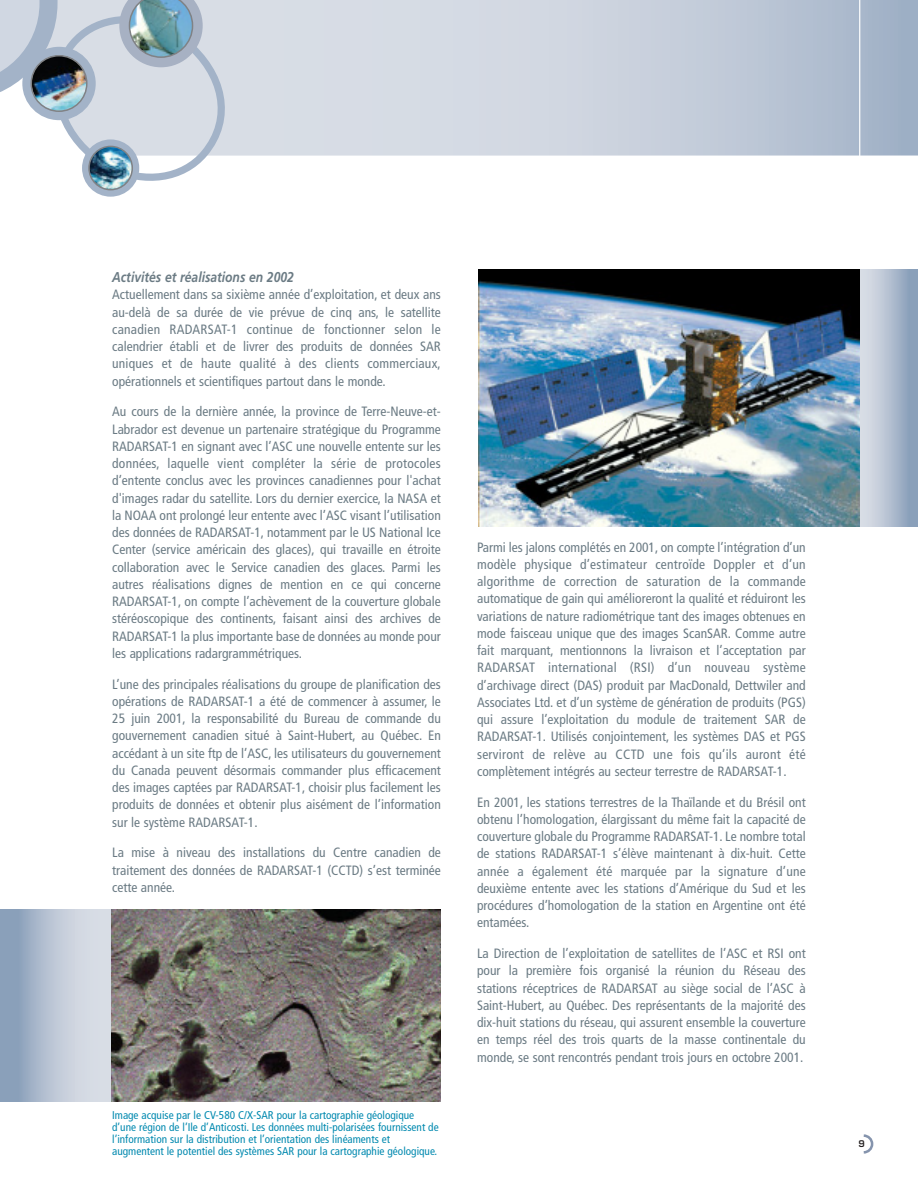
<style>
.page{position:relative;width:918px;height:1188px;background:#fff}
.page>*{position:absolute;margin:0;border:0;box-sizing:border-box;transform-origin:0 0}
.t1{font:italic 700 14.25px "Frutiger";color:#6b7b84;scale:.85 1}
.t2{font:condensed 13.5px/17.2px "Frutiger";color:#6b7b84;text-align:justify}
.t3{font:condensed 11.25px/12px "Frutiger";color:#0089af}
.t4{font:600 9px "Eurostile";color:#231f20}
</style>
<div class="page">
<svg style="left:864px;top:1134px;width:9px;height:20px"></svg>
<svg style="left:233px;top:0;width:685px;height:155px;background:#c7d0dc"></svg>
<svg style="left:82px;top:139px;width:57px;height:58px"></svg>
<hr style="left:859px;top:0;width:1px;height:158px;background:#fff">
<svg style="left:0;top:0;width:233px;height:189px"></svg>
<img style="left:32px;top:56px;width:55px;height:55px;border-radius:50%">
<div style="left:31px;top:55px;width:57px;height:57px;border:2px solid #808285;border-radius:50%"></div>
<img style="left:89px;top:146px;width:43px;height:43px;border-radius:50%">
<div style="left:88px;top:146px;width:45px;height:44px;border:2px solid #808285;border-radius:50%"></div>
<img style="left:478px;top:270px;width:383px;height:256px">
<div style="left:861px;top:270px;width:57px;height:256px;background:linear-gradient(to right,#e2e4ea,#8199b5)"></div>
<img style="left:111px;top:910px;width:329px;height:191px">
<div style="left:0;top:910px;width:111px;height:191px;background:linear-gradient(to right,#869cb7,#e9eaef)"></div>
<p class="t1" style="left:112px;top:272px;width:215px">Activités et réalisations en 2002</p>
<p class="t2" style="left:112px;top:287px;width:330px">Actuellement dans sa sixième année d’exploitation, et deux ans au-delà de sa durée de vie prévue de cinq ans, le satellite canadien RADARSAT-1 continue de fonctionner selon le calendrier établi et de livrer des produits de données SAR uniques et de haute qualité à des clients commerciaux, opérationnels et scientifiques partout dans le monde.</p>
<p class="t2" style="left:112px;top:404px;width:330px">Au cours de la dernière année, la province de Terre-Neuve-et-Labrador est devenue un partenaire stratégique du Programme RADARSAT-1 en signant avec l’ASC une nouvelle entente sur les données, laquelle vient compléter la série de protocoles d’entente conclus avec les provinces canadiennes pour l'achat d'images radar du satellite. Lors du dernier exercice, la NASA et la NOAA ont prolongé leur entente avec l’ASC visant l’utilisation des données de RADARSAT-1, notamment par le US National Ice Center (service américain des glaces), qui travaille en étroite collaboration avec le Service canadien des glaces. Parmi les autres réalisations dignes de mention en ce qui concerne RADARSAT-1, on compte l’achèvement de la couverture globale stéréoscopique des continents, faisant ainsi des archives de RADARSAT-1 la plus importante base de données au monde pour les applications radargrammétriques.</p>
<p class="t2" style="left:112px;top:676px;width:330px">L’une des principales réalisations du groupe de planification des opérations de RADARSAT-1 a été de commencer à assumer, le 25 juin 2001, la responsabilité du Bureau de commande du gouvernement canadien situé à Saint-Hubert, au Québec. En accédant à un site ftp de l’ASC, les utilisateurs du gouvernement du Canada peuvent désormais commander plus efficacement des images captées par RADARSAT-1, choisir plus facilement les produits de données et obtenir plus aisément de l’information sur le système RADARSAT-1.</p>
<p class="t2" style="left:112px;top:845px;width:330px">La mise à niveau des installations du Centre canadien de traitement des données de RADARSAT-1 (CCTD) s’est terminée cette année.</p>
<p class="t3" style="left:112px;top:1110px;width:328px">Image acquise par le CV-580 C/X-SAR pour la cartographie géologique d’une région de l’Ile d’Anticosti. Les données multi-polarisées fournissent de l’information sur la distribution et l’orientation des linéaments et augmentent le potentiel des systèmes SAR pour la cartographie géologique.</p>
<p class="t2" style="left:477px;top:539px;width:330px">Parmi les jalons complétés en 2001, on compte l’intégration d’un modèle physique d’estimateur centroïde Doppler et d’un algorithme de correction de saturation de la commande automatique de gain qui amélioreront la qualité et réduiront les variations de nature radiométrique tant des images obtenues en mode faisceau unique que des images ScanSAR. Comme autre fait marquant, mentionnons la livraison et l’acceptation par RADARSAT international (RSI) d’un nouveau système d’archivage direct (DAS) produit par MacDonald, Dettwiler and Associates Ltd. et d’un système de génération de produits (PGS) qui assure l’exploitation du module de traitement SAR de RADARSAT-1. Utilisés conjointement, les systèmes DAS et PGS serviront de relève au CCTD une fois qu’ils auront été complètement intégrés au secteur terrestre de RADARSAT-1.</p>
<p class="t2" style="left:477px;top:794px;width:330px">En 2001, les stations terrestres de la Thaïlande et du Brésil ont obtenu l’homologation, élargissant du même fait la capacité de couverture globale du Programme RADARSAT-1. Le nombre total de stations RADARSAT-1 s’élève maintenant à dix-huit. Cette année a également été marquée par la signature d’une deuxième entente avec les stations d’Amérique du Sud et les procédures d’homologation de la station en Argentine ont été entamées.</p>
<p class="t2" style="left:477px;top:946px;width:330px">La Direction de l’exploitation de satellites de l’ASC et RSI ont pour la première fois organisé la réunion du Réseau des stations réceptrices de RADARSAT au siège social de l’ASC à Saint-Hubert, au Québec. Des représentants de la majorité des dix-huit stations du réseau, qui assurent ensemble la couverture en temps réel des trois quarts de la masse continentale du monde, se sont rencontrés pendant trois jours en octobre 2001.</p>
<p class="t4" style="left:858px;top:1141px;width:8px">9</p>
</div>
